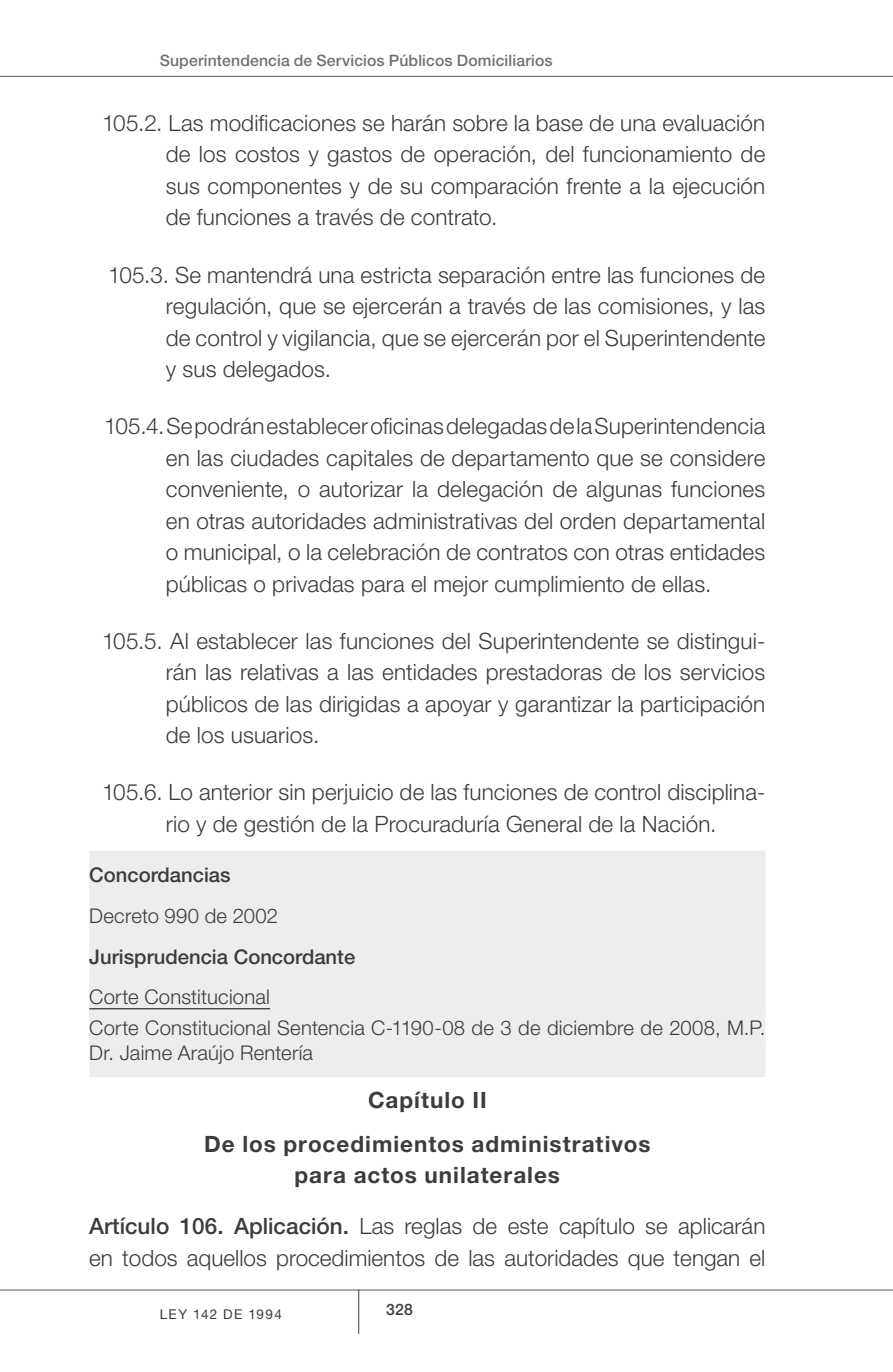
<style>
.page{position:relative;width:893px;height:1372px;background:#fff}
.page>*{position:absolute;margin:0;border:0;box-sizing:border-box;transform-origin:0 0}
.t1{font:300 22.5px/31.5px "Helvetica Neue LT Std";letter-spacing:.005em;color:#3c3c3b;text-align:justify}
.t2{font:700 22.5px/44.3px "Helvetica Neue LT Std";letter-spacing:.045em;color:#3c3c3b;text-align:center}
.t3{font:300 20.25px/31.1px "Helvetica Neue LT Std";letter-spacing:.01em;color:#3c3c3b}
.t4{font:500 20.25px "Helvetica Neue LT Std";color:#3c3c3b}
.t5{font:500 15.75px "Helvetica Neue LT Std";letter-spacing:.01em;color:#727271}
.t6{font:500 15.75px "Helvetica Neue LT Std";color:#3c3c3b}
.t7{font:13.5px "Helvetica Neue LT Std";letter-spacing:.1em;color:#3c3c3b}
.s1{font-weight:500}
</style>
<div class="page">
<hr style="left:0;top:1289px;width:893px;height:1px;background:#575756">
<hr style="left:358px;top:1289px;width:1px;height:44px;background:#3c3c3b">
<hr style="left:0;top:76px;width:893px;height:1px;background:#575756">
<div style="left:89px;top:850px;width:676px;height:50px;background:#ededed"></div>
<div style="left:89px;top:892px;width:676px;height:47px;background:#ededed"></div>
<div style="left:89px;top:932px;width:676px;height:49px;background:#ededed"></div>
<div style="left:89px;top:976px;width:676px;height:42px;background:#ededed"></div>
<div style="left:89px;top:1005px;width:676px;height:47px;background:#ededed"></div>
<div style="left:89px;top:1029px;width:676px;height:48px;background:#ededed"></div>
<hr style="left:89px;top:1008px;width:181px;height:1px;background:#000">
<p class="t5" style="left:160px;top:51px;width:394px">Superintendencia de Servicios Públicos Domiciliarios</p>
<p class="t1" style="left:166px;top:107px;width:601px;text-indent:-64px">105.2. Las modificaciones se harán sobre la base de una evaluación de los costos y gastos de operación, del funcionamiento de sus componentes y de su comparación frente a la ejecución de funciones a través de contrato.</p>
<p class="t1" style="left:166px;top:258px;width:601px;text-indent:-58px">105.3. Se mantendrá una estricta separación entre las funciones de regulación, que se ejercerán a través de las comisiones, y las de control y vigilancia, que se ejercerán por el Superintendente y sus delegados.</p>
<p class="t1" style="left:166px;top:410px;width:601px;text-indent:-62px">105.4. Se podrán establecer oficinas delegadas de la Superintendencia en las ciudades capitales de departamento que se considere conveniente, o autorizar la delegación de algunas funciones en otras autoridades administrativas del orden departamental o municipal, o la celebración de contratos con otras entidades públicas o privadas para el mejor cumplimiento de ellas.</p>
<p class="t1" style="left:166px;top:624px;width:601px;text-indent:-64px">105.5. Al establecer las funciones del Superintendente se distingui&shy;rán las relativas a las entidades prestadoras de los servicios públicos de las dirigidas a apoyar y garantizar la participación de los usuarios.</p>
<p class="t1" style="left:166px;top:776px;width:601px;text-indent:-64px">105.6. Lo anterior sin perjuicio de las funciones de control disciplina&shy;rio y de gestión de la Procuraduría General de la Nación.</p>
<p class="t4" style="left:89px;top:862px;width:143px">Concordancias</p>
<p class="t3" style="left:89px;top:899px;width:190px">Decreto 990 de 2002</p>
<p class="t4" style="left:89px;top:944px;width:267px">Jurisprudencia Concordante</p>
<p class="t3" style="left:89px;top:981px;width:677px">Corte Constitucional<br>Corte Constitucional Sentencia C-1190-08 de 3 de diciembre de 2008, M.P.</p>
<p class="t3" style="left:89px;top:1036px;width:225px">Dr. Jaime Araújo Rentería</p>
<p class="t2" style="left:204px;top:1076px;width:448px">Capítulo II<br>De los procedimientos administrativos</p>
<p class="t2" style="left:295px;top:1152px;width:267px">para actos unilaterales</p>
<p class="t1" style="left:89px;top:1209px;width:678px"><span class="s1">Artículo 106. Aplicación.</span> Las reglas de este capítulo se aplicarán en todos aquellos procedimientos de las autoridades que tengan el</p>
<p class="t7" style="left:160px;top:1305px;width:124px">LEY 142 DE 1994</p>
<p class="t6" style="left:386px;top:1299px;width:28px">328</p>
</div>
